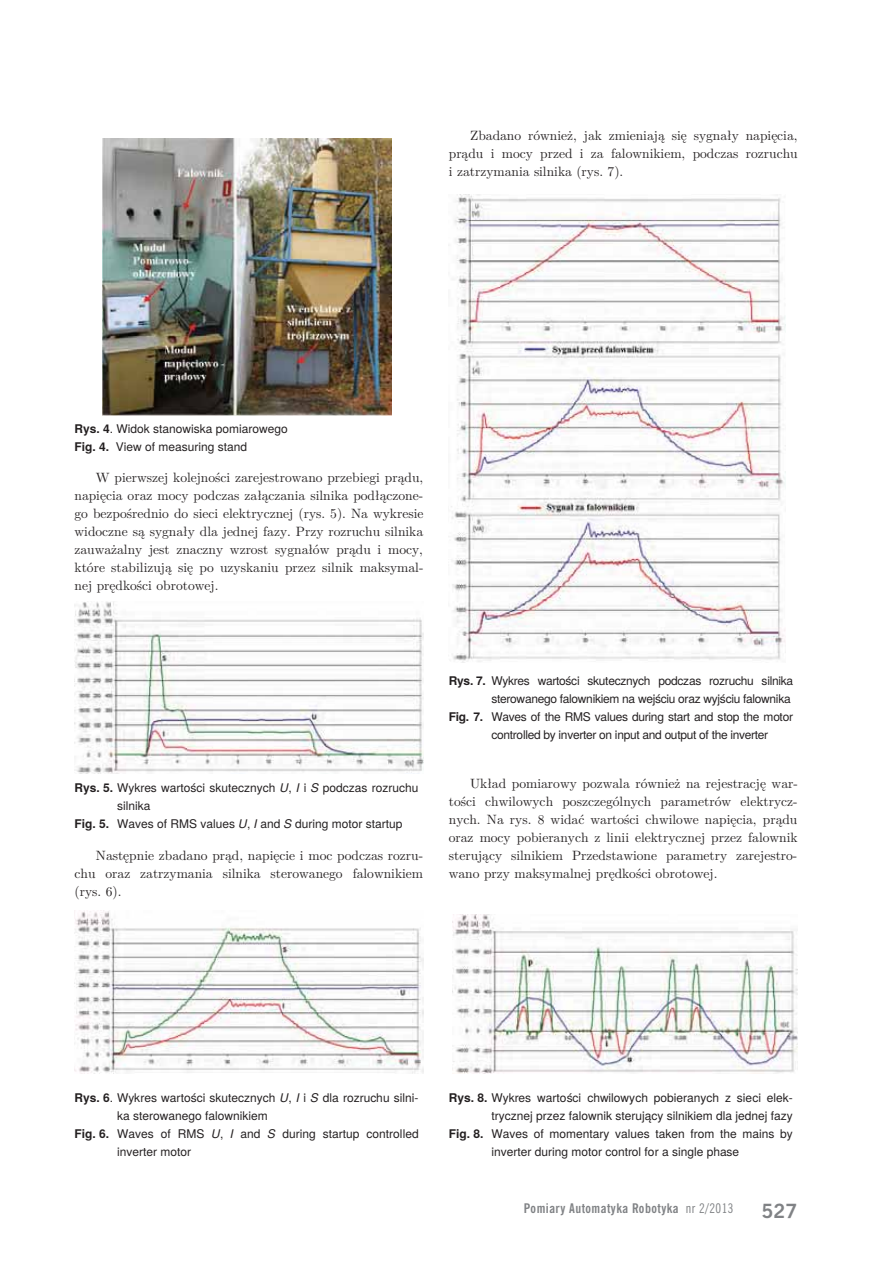
<style>
.page{position:relative;width:893px;height:1263px;background:#fff}
.page>*{position:absolute;margin:0;border:0;box-sizing:border-box;transform-origin:0 0}
.t1{font:700 18px "News Goth PL";color:#808285}
.t2{font:13.5px/18px "LM Roman 10";color:#231f20;text-align:justify}
.t3{font:12px/18px "Te X Gyre Heros";color:#231f20}
.t4{font:12px "Te X Gyre Heros";letter-spacing:-.025em;color:#231f20}
.t5{font:700 12px "News Goth Cn PL";letter-spacing:.04em;color:#808285}
.s1{font-weight:700}
.s2{font-style:italic}
.s3{font-weight:400}
</style>
<div class="page">
<img style="left:452px;top:914px;width:345px;height:159px">
<img style="left:451px;top:195px;width:335px;height:467px">
<img style="left:75px;top:911px;width:348px;height:163px">
<img style="left:75px;top:601px;width:348px;height:173px">
<img style="left:103px;top:138px;width:289px;height:278px">
<p class="t2" style="left:449px;top:128px;width:350px;text-indent:21px">Zbadano również, jak zmieniają się sygnały napięcia, prądu i mocy przed i za falownikiem, podczas rozruchu i zatrzymania silnika (rys. 7).</p>
<p class="t3" style="left:75px;top:421px;width:215px"><span class="s1">Rys. 4</span>. Widok stanowiska pomiarowego<br><span class="s1">Fig. 4.</span> View of measuring stand</p>
<p class="t2" style="left:75px;top:470px;width:350px;text-indent:21px">W pierwszej kolejności zarejestrowano przebiegi prądu, napięcia oraz mocy podczas załączania silnika podłączone&shy;go bezpośrednio do sieci elektrycznej (rys. 5). Na wykresie widoczne są sygnały dla jednej fazy. Przy rozruchu silnika zauważalny jest znaczny wzrost sygnałów prądu i mocy, które stabilizują się po uzyskaniu przez silnik maksymal&shy;nej prędkości obrotowej.</p>
<p class="t3" style="left:75px;top:780px;width:345px"><span class="s1">Rys. 5.</span> Wykres wartości skutecznych <span class="s2">U</span>, <span class="s2">I</span> i <span class="s2">S</span> podczas rozruchu</p>
<p class="t3" style="left:117px;top:798px;width:35px">silnika</p>
<p class="t3" style="left:75px;top:816px;width:330px"><span class="s1">Fig. 5.</span> Waves of RMS values <span class="s2">U</span>, <span class="s2">I</span> and <span class="s2">S</span> during motor startup</p>
<p class="t2" style="left:75px;top:848px;width:350px;text-indent:21px">Następnie zbadano prąd, napięcie i moc podczas rozru&shy;chu oraz zatrzymania silnika sterowanego falownikiem (rys. 6).</p>
<p class="t4" style="left:449px;top:675px;width:346px"><span class="s1">Rys. 7.</span> Wykres wartości skutecznych podczas rozruchu silnika</p>
<p class="t4" style="left:491px;top:693px;width:301px">sterowanego falownikiem na wejściu oraz wyjściu falownika</p>
<p class="t4" style="left:449px;top:711px;width:346px"><span class="s1">Fig. 7.</span> Waves of the RMS values during start and stop the motor</p>
<p class="t4" style="left:491px;top:729px;width:278px">controlled by inverter on input and output of the inverter</p>
<p class="t2" style="left:449px;top:776px;width:350px;text-indent:21px">Układ pomiarowy pozwala również na rejestrację war&shy;tości chwilowych poszczególnych parametrów elektrycz&shy;nych. Na rys. 8 widać wartości chwilowe napięcia, prądu oraz mocy pobieranych z linii elektrycznej przez falownik sterujący silnikiem Przedstawione parametry zarejestro&shy;wano przy maksymalnej prędkości obrotowej.</p>
<p class="t3" style="left:75px;top:1090px;width:345px"><span class="s1">Rys. 6</span>. Wykres wartości skutecznych <span class="s2">U</span>, <span class="s2">I</span> i <span class="s2">S</span> dla rozruchu silni-</p>
<p class="t3" style="left:117px;top:1108px;width:152px">ka sterowanego falownikiem</p>
<p class="t3" style="left:75px;top:1126px;width:346px"><span class="s1">Fig. 6.</span> Waves of RMS <span class="s2">U</span>, <span class="s2">I</span> and <span class="s2">S</span> during startup controlled</p>
<p class="t3" style="left:117px;top:1144px;width:75px">inverter motor</p>
<p class="t3" style="left:449px;top:1090px;width:345px"><span class="s1">Rys. 8.</span> Wykres wartości chwilowych pobieranych z sieci elek-</p>
<p class="t3" style="left:491px;top:1108px;width:303px">trycznej przez falownik sterujący silnikiem dla jednej fazy</p>
<p class="t3" style="left:449px;top:1126px;width:346px"><span class="s1">Fig. 8.</span> Waves of momentary values taken from the mains by</p>
<p class="t3" style="left:491px;top:1144px;width:249px">inverter during motor control for a single phase</p>
<p class="t5" style="left:524px;top:1203px;width:211px">Pomiary Automatyka Robotyka <span class="s3">nr 2/2013</span></p>
<h1 class="t1" style="left:761px;top:1199px;width:37px">527</h1>
</div>
